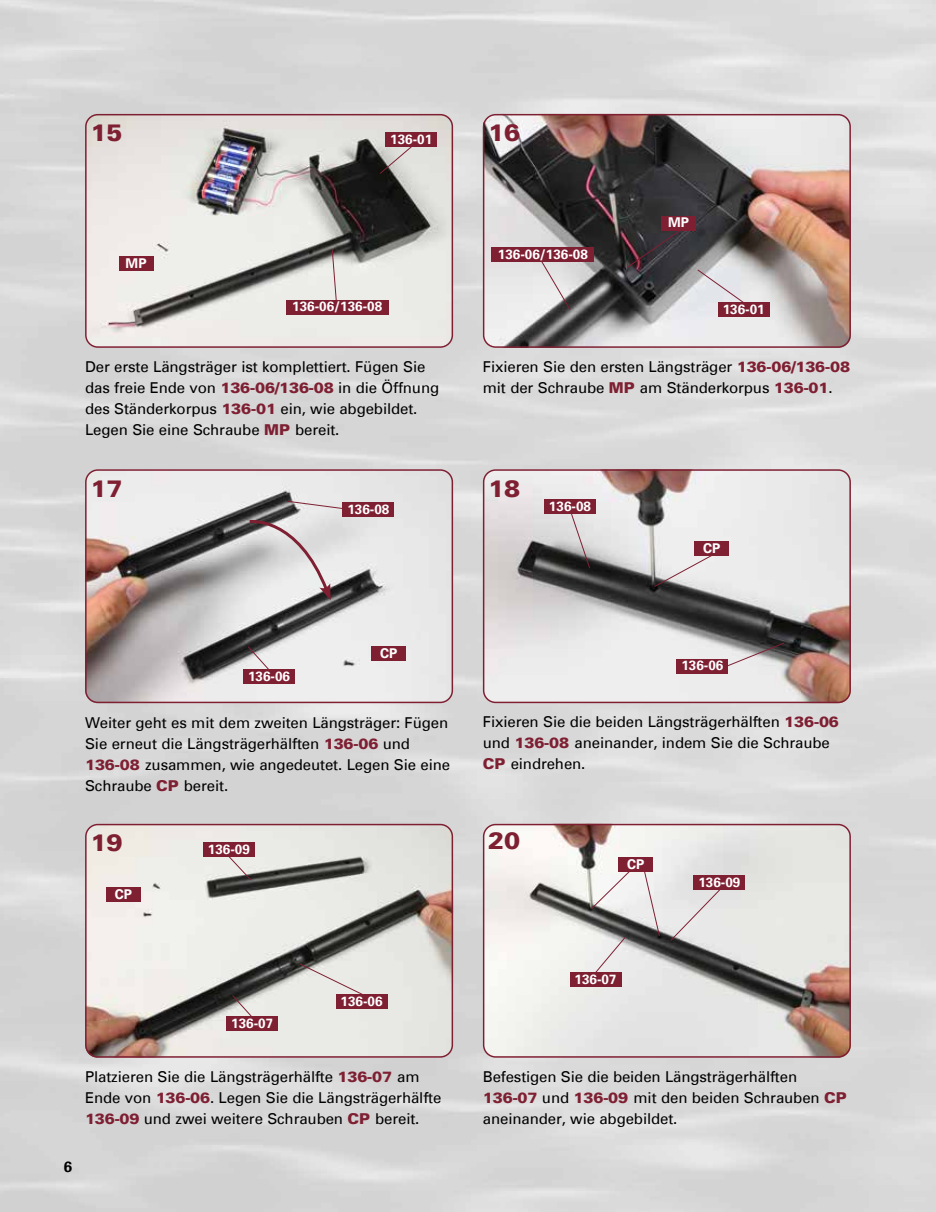
<style>
.page{position:relative;width:936px;height:1212px;background:#fff}
.page>*{position:absolute;margin:0;border:0;box-sizing:border-box;transform-origin:0 0}
.t1{font:900 24px "Univers";color:#7e1f32}
.t2{font:15px/21px "Univers";letter-spacing:-.01em;color:#000}
.t3{font:700 15px "Univers";color:#000}
.t4{font:700 13.5px "Univers";color:#fff}
.s1{font-weight:900;color:#7e1f32}
</style>
<div class="page">
<img style="left:0;top:0;width:935px;height:1212px">
<img style="left:483px;top:824px;width:367px;height:234px">
<div style="left:483px;top:824px;width:367px;height:234px;border:2px solid #7e1f32;border-radius:12px"></div>
<img style="left:85px;top:824px;width:368px;height:234px">
<div style="left:85px;top:824px;width:368px;height:234px;border:2px solid #7e1f32;border-radius:12px"></div>
<svg style="left:226px;top:857px;width:26px;height:24px"></svg>
<div style="left:203px;top:842px;width:51px;height:15px;background:#7e1f32"></div>
<div style="left:618px;top:857px;width:34px;height:15px;background:#7e1f32"></div>
<img style="left:483px;top:114px;width:367px;height:234px">
<div style="left:483px;top:114px;width:367px;height:234px;border:2px solid #7e1f32;border-radius:12px"></div>
<img style="left:85px;top:114px;width:368px;height:234px">
<div style="left:85px;top:114px;width:368px;height:234px;border:2px solid #7e1f32;border-radius:12px"></div>
<svg style="left:379px;top:145px;width:34px;height:29px"></svg>
<div style="left:386px;top:132px;width:51px;height:15px;background:#7e1f32"></div>
<svg style="left:331px;top:248px;width:7px;height:52px"></svg>
<div style="left:286px;top:300px;width:102px;height:14px;background:#7e1f32"></div>
<img style="left:483px;top:469px;width:367px;height:234px">
<div style="left:483px;top:469px;width:367px;height:234px;border:2px solid #7e1f32;border-radius:12px"></div>
<img style="left:85px;top:469px;width:368px;height:234px">
<div style="left:85px;top:469px;width:368px;height:234px;border:2px solid #7e1f32;border-radius:12px"></div>
<div style="left:119px;top:257px;width:34px;height:14px;background:#7e1f32"></div>
<svg style="left:625px;top:226px;width:61px;height:43px;background:#3c3338"></svg>
<div style="left:661px;top:216px;width:34px;height:14px;background:#7e1f32"></div>
<svg style="left:538px;top:262px;width:33px;height:49px;background:#d1cece"></svg>
<div style="left:492px;top:247px;width:102px;height:15px;background:#7e1f32"></div>
<svg style="left:696px;top:269px;width:54px;height:39px;background:#dedde1"></svg>
<div style="left:718px;top:302px;width:51px;height:15px;background:#7e1f32"></div>
<div style="left:694px;top:541px;width:34px;height:15px;background:#7e1f32"></div>
<div style="left:343px;top:502px;width:51px;height:15px;background:#7e1f32"></div>
<svg style="left:247px;top:646px;width:25px;height:23px"></svg>
<div style="left:243px;top:669px;width:51px;height:15px;background:#7e1f32"></div>
<svg style="left:247px;top:500px;width:120px;height:100px;background:#c1bbbc"></svg>
<svg style="left:567px;top:514px;width:23px;height:55px"></svg>
<div style="left:544px;top:499px;width:51px;height:15px;background:#7e1f32"></div>
<svg style="left:725px;top:642px;width:60px;height:25px"></svg>
<div style="left:676px;top:659px;width:52px;height:15px;background:#7e1f32"></div>
<svg style="left:653px;top:548px;width:72px;height:39px;background:#d2c7c9"></svg>
<div style="left:372px;top:646px;width:34px;height:15px;background:#7e1f32"></div>
<div style="left:106px;top:887px;width:34px;height:15px;background:#7e1f32"></div>
<svg style="left:299px;top:963px;width:69px;height:35px;background:#dfddd9"></svg>
<div style="left:336px;top:994px;width:51px;height:15px;background:#7e1f32"></div>
<svg style="left:231px;top:994px;width:24px;height:22px"></svg>
<div style="left:227px;top:1016px;width:51px;height:15px;background:#7e1f32"></div>
<svg style="left:590px;top:861px;width:70px;height:117px"></svg>
<div style="left:570px;top:972px;width:51px;height:15px;background:#7e1f32"></div>
<div style="left:669px;top:879px;width:61px;height:62px;background:#e8e8e8"></div>
<div style="left:693px;top:875px;width:52px;height:15px;background:#7e1f32"></div>
<h1 class="t1" style="left:90px;top:122px;width:34px">15</h1>
<p class="t4" style="left:390px;top:133px;width:44px">136-01</p>
<h1 class="t1" style="left:488px;top:122px;width:34px">16</h1>
<p class="t4" style="left:126px;top:258px;width:22px">MP</p>
<p class="t4" style="left:292px;top:301px;width:92px">136-06/136-08</p>
<p class="t4" style="left:498px;top:248px;width:92px">136-06/136-08</p>
<p class="t4" style="left:668px;top:217px;width:22px">MP</p>
<p class="t4" style="left:722px;top:303px;width:44px">136-01</p>
<p class="t2" style="left:85px;top:358px;width:355px">Der erste Längsträger ist komplettiert. Fügen Sie das freie Ende von <span class="s1">136-06/136-08</span> in die Öffnung des Ständerkorpus <span class="s1">136-01</span> ein, wie abgebildet.<br>Legen Sie eine Schraube <span class="s1">MP</span> bereit.</p>
<p class="t2" style="left:483px;top:357px;width:369px">Fixieren Sie den ersten Längsträger <span class="s1">136-06/136-08 </span>mit der Schraube <span class="s1">MP</span> am Ständerkorpus <span class="s1">136-01</span>.</p>
<h1 class="t1" style="left:90px;top:477px;width:34px">17</h1>
<h1 class="t1" style="left:488px;top:477px;width:34px">18</h1>
<p class="t4" style="left:347px;top:503px;width:44px">136-08</p>
<p class="t4" style="left:549px;top:500px;width:44px">136-08</p>
<p class="t4" style="left:703px;top:542px;width:19px">CP</p>
<p class="t4" style="left:248px;top:670px;width:44px">136-06</p>
<p class="t4" style="left:380px;top:648px;width:19px">CP</p>
<p class="t2" style="left:85px;top:713px;width:366px">Weiter geht es mit dem zweiten Längsträger: Fügen Sie erneut die Längsträgerhälften <span class="s1">136-06</span> und <span class="s1">136-08</span> zusammen, wie angedeutet. Legen Sie eine Schraube <span class="s1">CP</span> bereit.</p>
<h1 class="t1" style="left:90px;top:832px;width:34px">19</h1>
<p class="t4" style="left:208px;top:843px;width:44px">136-09</p>
<p class="t4" style="left:115px;top:888px;width:19px">CP</p>
<p class="t4" style="left:231px;top:1017px;width:44px">136-07</p>
<p class="t4" style="left:340px;top:995px;width:44px">136-06</p>
<p class="t2" style="left:85px;top:1067px;width:358px">Platzieren Sie die Längsträgerhälfte <span class="s1">136-07</span> am<br>Ende von <span class="s1">136-06</span>. Legen Sie die Längsträgerhälfte<br><span class="s1">136-09</span> und zwei weitere Schrauben <span class="s1">CP</span> bereit.</p>
<p class="t3" style="left:64px;top:1160px;width:10px">6</p>
<p class="t4" style="left:681px;top:660px;width:44px">136-06</p>
<p class="t2" style="left:483px;top:713px;width:357px">Fixieren Sie die beiden Längsträgerhälften <span class="s1">136-06 </span>und <span class="s1">136-08</span> aneinander, indem Sie die Schraube<br><span class="s1">CP</span> eindrehen.</p>
<h1 class="t1" style="left:488px;top:830px;width:34px">20</h1>
<p class="t4" style="left:627px;top:858px;width:19px">CP</p>
<p class="t4" style="left:574px;top:973px;width:44px">136-07</p>
<p class="t4" style="left:698px;top:876px;width:44px">136-09</p>
<p class="t2" style="left:483px;top:1067px;width:365px">Befestigen Sie die beiden Längsträgerhälften<br><span class="s1">136-07</span> und <span class="s1">136-09</span> mit den beiden Schrauben <span class="s1">CP </span>aneinander, wie abgebildet.</p>
</div>
